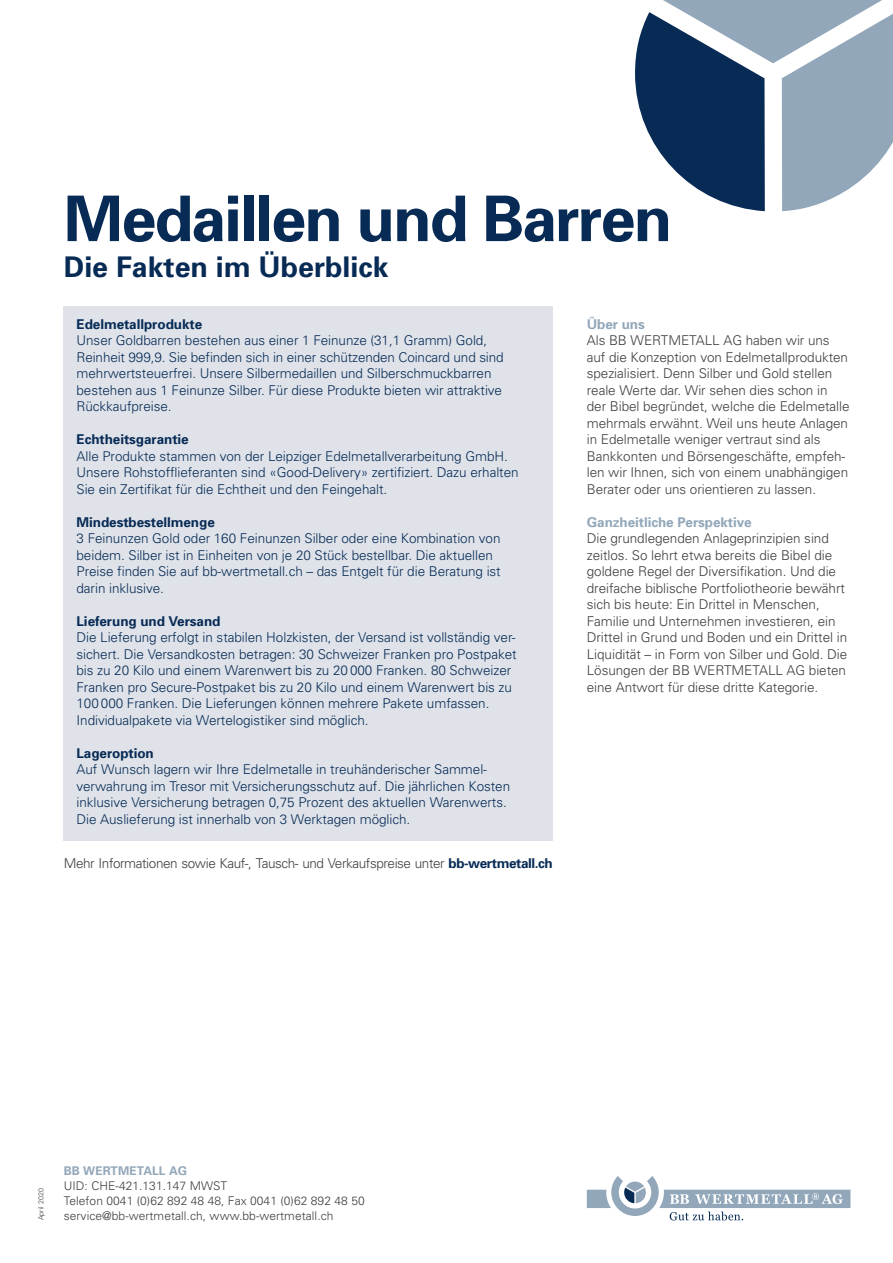
<style>
.page{position:relative;width:893px;height:1263px;background:#fff}
.page>*{position:absolute;margin:0;border:0;box-sizing:border-box;transform-origin:0 0}
.t1{font:700 63px "Univers";letter-spacing:-.03em;color:#082b56}
.t2{font:700 28.5px "Univers";color:#082b56}
.t3{font:300 13.5px/16.5px "Univers";letter-spacing:-.005em;color:#082b56}
.t4{font:300 13.5px/16.5px "Univers";letter-spacing:-.005em;color:#3e3e3f}
.t5{font:700 13.5px "Univers";letter-spacing:-.005em;color:#082b56}
.t6{font:300 13.5px "Univers";letter-spacing:-.03em;color:#3e3e3f}
.t7{font:700 13.5px "Univers";letter-spacing:-.005em;color:#92a7b9}
.t8{font:300 12px/15px "Univers";letter-spacing:.005em;color:#3e3e3f}
.t9{font:700 12px "Univers";letter-spacing:.005em;color:#92a7b9}
.t10{font:300 7.2px "Univers";color:#3e3e3f}
.s1{font-weight:700;color:#082b56}
</style>
<div class="page">
<div style="left:64px;top:306px;width:489px;height:535px;background:#dfe3e9"></div>
<svg style="left:587px;top:1176px;width:263px;height:44px"></svg>
<svg style="left:635px;top:0;width:258px;height:212px"></svg>
<h1 class="t1" style="left:64px;top:181px;width:610px">Medaillen und Barren</h1>
<h2 class="t2" style="left:64px;top:250px;width:326px">Die Fakten im Überblick</h2>
<p class="t5" style="left:77px;top:316px;width:127px">Edelmetallprodukte</p>
<p class="t3" style="left:77px;top:332px;width:429px">Unser Goldbarren bestehen aus einer 1 Feinunze (31,1 Gramm) Gold, Reinheit 999,9. Sie befinden sich in einer schützenden Coincard und sind mehrwertsteuerfrei. Unsere Silbermedaillen und Silberschmuckbarren bestehen aus 1 Feinunze Silber. Für diese Produkte bieten wir attraktive Rückkaufpreise.</p>
<p class="t5" style="left:77px;top:431px;width:114px">Echtheitsgarantie</p>
<p class="t3" style="left:77px;top:448px;width:444px">Alle Produkte stammen von der Leipziger Edelmetallverarbeitung GmbH.<br>Unsere Rohstofflieferanten sind «Good-Delivery» zertifiziert. Dazu erhalten<br>Sie ein Zertifikat für die Echtheit und den Feingehalt.</p>
<p class="t5" style="left:77px;top:514px;width:140px">Mindestbestellmenge</p>
<p class="t3" style="left:77px;top:530px;width:426px">3 Feinunzen Gold oder 160 Feinunzen Silber oder eine Kombination von beidem. Silber ist in Einheiten von je 20 Stück bestellbar. Die aktuellen Preise finden Sie auf bb-wertmetall.ch – das Entgelt für die Beratung ist darin inklusive.</p>
<p class="t5" style="left:77px;top:613px;width:145px">Lieferung und Versand</p>
<p class="t3" style="left:77px;top:629px;width:442px">Die Lieferung erfolgt in stabilen Holzkisten, der Versand ist vollständig ver&shy;sichert. Die Versandkosten betragen: 30 Schweizer Franken pro Postpaket bis zu 20 Kilo und einem Warenwert bis zu 20 000 Franken. 80 Schweizer Franken pro Secure-Postpaket bis zu 20 Kilo und einem Warenwert bis zu 100 000 Franken. Die Lieferungen können mehrere Pakete umfassen.<br>Individualpakete via Wertelogistiker sind möglich.</p>
<p class="t5" style="left:77px;top:745px;width:79px">Lageroption</p>
<p class="t3" style="left:77px;top:761px;width:435px">Auf Wunsch lagern wir Ihre Edelmetalle in treuhänderischer Sammel&shy;verwahrung im Tresor mit Versicherungsschutz auf. Die jährlichen Kosten inklusive Versicherung betragen 0,75 Prozent des aktuellen Warenwerts.<br>Die Auslieferung ist innerhalb von 3 Werktagen möglich.</p>
<p class="t6" style="left:64px;top:855px;width:490px">Mehr Informationen sowie Kauf-, Tausch- und Verkaufspreise unter <span class="s1">bb-wertmetall.ch</span></p>
<p class="t7" style="left:587px;top:316px;width:60px">Über uns</p>
<p class="t4" style="left:587px;top:332px;width:264px">Als BB WERTMETALL AG haben wir uns auf die Konzeption von Edelmetallprodukten spezialisiert. Denn Silber und Gold stellen reale Werte dar. Wir sehen dies schon in der Bibel begründet, welche die Edelmetalle mehrmals erwähnt. Weil uns heute Anlagen in Edelmetalle weniger vertraut sind als Bankkonten und Börsengeschäfte, empfeh&shy;len wir Ihnen, sich von einem unabhängigen Berater oder uns orientieren zu lassen.</p>
<p class="t7" style="left:587px;top:514px;width:166px">Ganzheitliche Perspektive</p>
<p class="t4" style="left:587px;top:530px;width:262px">Die grundlegenden Anlageprinzipien sind zeitlos. So lehrt etwa bereits die Bibel die goldene Regel der Diversifikation. Und die dreifache biblische Portfoliotheorie bewährt sich bis heute: Ein Drittel in Menschen, Familie und Unternehmen investieren, ein Drittel in Grund und Boden und ein Drittel in Liquidität – in Form von Silber und Gold. Die Lösungen der BB WERTMETALL AG bieten eine Antwort für diese dritte Kategorie.</p>
<p class="t10" style="left:37px;top:1220px;width:34px;rotate:-90deg">April 2020</p>
<p class="t9" style="left:64px;top:1164px;width:125px">BB WERTMETALL AG</p>
<p class="t8" style="left:64px;top:1179px;width:302px">UID: CHE-421.131.147 MWST<br>Telefon 0041 (0)62 892 48 48, Fax 0041 (0)62 892 48 50 service@bb-wertmetall.ch, www.bb-wertmetall.ch</p>
</div>
